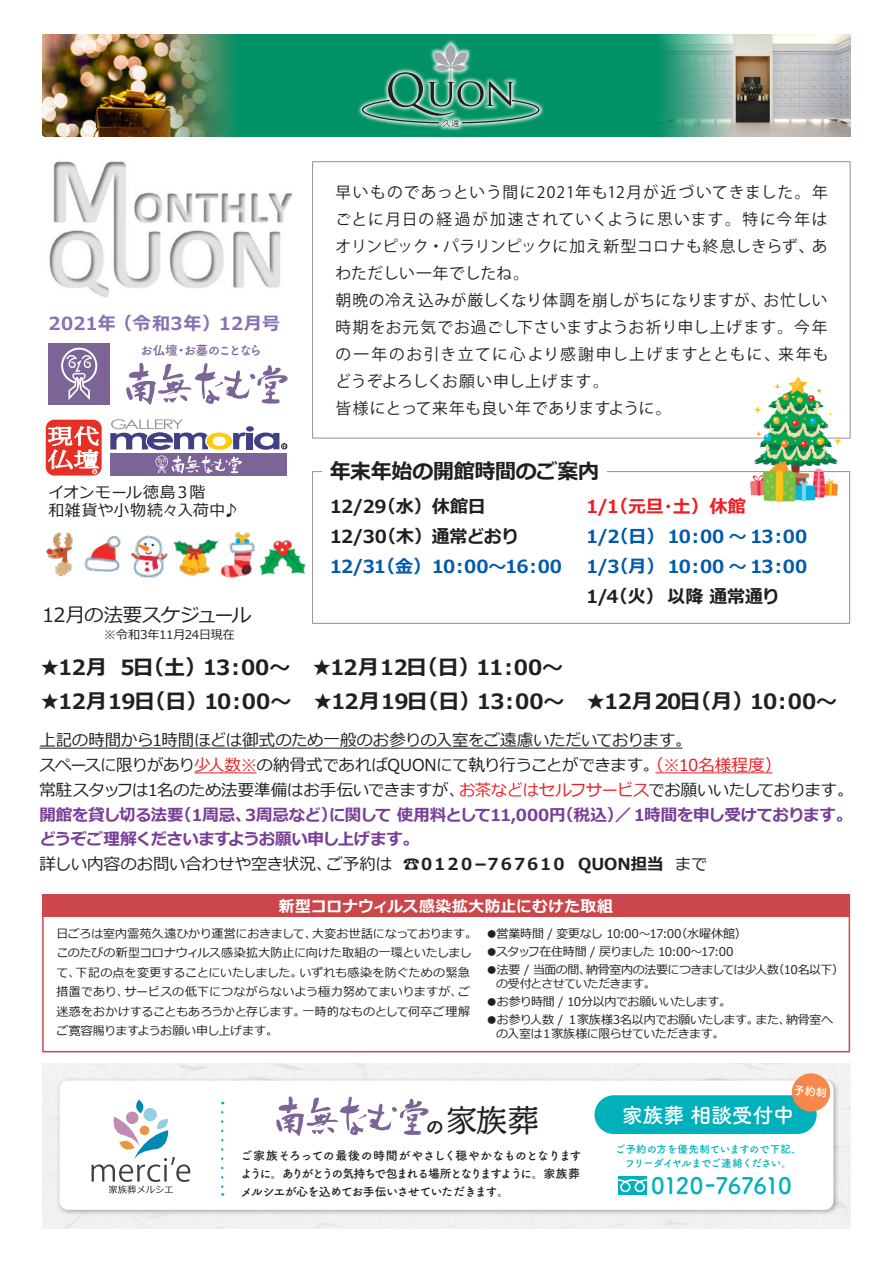
<style>
.page{position:relative;width:893px;height:1263px;background:#fff}
.page>*{position:absolute;margin:0;border:0;box-sizing:border-box;transform-origin:0 0}
.t1{font:31.05px "VDL AD Min Regular";color:#231f20}
.t2{font:22.65px "Tsuku A Rd Gothic Std B";letter-spacing:-.045em;color:#00b1bc}
.t3{font:700 21px "Meiryo";letter-spacing:-.015em;color:#231f20}
.t4{font:21px "Tsuku A Rd Gothic Std B";letter-spacing:-.01em;color:#fff}
.t5{font:19.5px "Meiryo";letter-spacing:-.04em;color:#231f20}
.t6{font:700 18px/30px "Meiryo";letter-spacing:-.03em;color:#015aaa}
.t7{font:700 18px/30px "Meiryo";letter-spacing:-.02em;color:#231f20}
.t8{font:700 18px "Meiryo";letter-spacing:.015em;color:#8771b3}
.t9{font:700 18px "Meiryo";color:#ee1d23}
.t10{font:16.5px/24.8px "Meiryo";letter-spacing:-.025em;color:#231f20}
.t11{font:15.75px/27px "Koz Go Pr 6 N";letter-spacing:.045em;color:#231f20}
.t12{font:15.75px/18.9px "Meiryo";letter-spacing:.025em;color:#231f20}
.t13{font:700 15.75px "Meiryo";letter-spacing:.02em;color:#fff}
.t14{font:700 12.9px "Tsuku A Rd Gothic";letter-spacing:-.11em;color:#7c6497}
.t15{font:12px/19.5px "Meiryo";letter-spacing:-.02em;color:#231f20}
.t16{font:12px/18px "Tsuku A Rd Gothic Std B";letter-spacing:-.085em;color:#231f20}
.t17{font:12px/14.2px "Meiryo";letter-spacing:-.045em;color:#231f20}
.t18{font:12px "Meiryo";letter-spacing:-.07em;color:#231f20}
.t19{font:12px "Meiryo";letter-spacing:-.04em;color:#231f20}
.t20{font:10.5px/13.8px "Tsuku A Rd Gothic Std B";letter-spacing:-.055em;color:#00b1bc;text-align:center}
.s1{color:#ee1d23}
.s2{font-weight:700;color:#7a3e98}
.s3{font-family:"Koz Go Pr 6 N"}
.s4{font-weight:700}
.s5{font-family:"Tsuku A Rd Gothic Std B";font-size:20.25px}
</style>
<div class="page">
<svg style="left:312px;top:161px;width:538px;height:277px"></svg>
<img style="left:736px;top:34px;width:114px;height:102px">
<div style="left:240px;top:34px;width:413px;height:102px;background:#009265"></div>
<img style="left:42px;top:34px;width:115px;height:102px">
<svg style="left:312px;top:471px;width:538px;height:153px"></svg>
<div style="left:323px;top:467px;width:284px;height:10px;background:#fff"></div>
<img style="left:49px;top:161px;width:244px;height:137px">
<svg style="left:42px;top:916px;width:808px;height:136px"></svg>
<div style="left:42px;top:894px;width:808px;height:22px;background:#cc474b"></div>
<svg style="left:653px;top:34px;width:83px;height:102px;background:#64af97"></svg>
<img style="left:157px;top:34px;width:83px;height:102px">
<img style="left:54px;top:1075px;width:787px;height:143px">
<div style="left:60px;top:1080px;width:773px;height:130px;background:#fff;border-radius:9px"></div>
<hr style="left:40px;top:748px;width:642px;height:1px;background:#231f20">
<hr style="left:194px;top:772px;width:62px;height:1px;background:#ee1d23">
<hr style="left:655px;top:772px;width:117px;height:1px;background:#ee1d23">
<img style="left:746px;top:377px;width:99px;height:127px">
<img style="left:46px;top:532px;width:172px;height:46px">
<img style="left:218px;top:532px;width:88px;height:46px">
<svg style="left:221px;top:1112px;width:2px;height:84px"></svg>
<img style="left:306px;top:40px;width:289px;height:143px">
<svg style="left:361px;top:43px;width:179px;height:84px"></svg>
<svg style="left:276px;top:1096px;width:153px;height:40px"></svg>
<div style="left:594px;top:1095px;width:223px;height:39px;background:#00b1bc;border-radius:19px"></div>
<svg style="left:91px;top:1099px;width:100px;height:94px"></svg>
<div style="left:46px;top:420px;width:56px;height:56px;background:#e53025;border-radius:8px"></div>
<svg style="left:47px;top:426px;width:52px;height:48px"></svg>
<div style="left:110px;top:453px;width:177px;height:23px;background:#7c6497"></div>
<svg style="left:110px;top:419px;width:177px;height:55px"></svg>
<svg style="left:126px;top:363px;width:162px;height:42px"></svg>
<div style="left:48px;top:343px;width:62px;height:62px;background:#7c6497"></div>
<svg style="left:61px;top:348px;width:36px;height:52px"></svg>
<div style="left:618px;top:1176px;width:29px;height:19px;background:#00b1bc"></div>
<svg style="left:618px;top:1179px;width:29px;height:13px"></svg>
<svg style="left:791px;top:1072px;width:40px;height:40px"></svg>
<h3 class="t8" style="left:48px;top:311px;width:233px">2021年 （令和3年）12月号</h3>
<p class="t14" style="left:140px;top:341px;width:123px">お仏壇・お墓のことなら</p>
<h3 class="t12" style="left:48px;top:483px;width:192px">イオンモール徳島３階<br>和雑貨や小物続々入荷中♪</h3>
<h3 class="t5" style="left:42px;top:601px;width:211px">12月の法要スケジュール</h3>
<p class="t11" style="left:335px;top:179px;width:495px">早いものであっという間に2021年も12月が近づいてきました。年ごとに月日の経過が加速されていくように思います。特に今年はオリンピック・パラリンピックに加え新型コロナも終息しきらず、あわただしい一年でしたね。<br>朝晩の冷え込みが厳しくなり体調を崩しがちになりますが、お忙しい時期をお元気でお過ごし下さいますようお祈り申し上げます。今年の一年のお引き立てに心より感謝申し上げますとともに、来年もどうぞよろしくお願い申し上げます。<br>皆様にとって来年も良い年でありますように。</p>
<h3 class="t3" style="left:330px;top:457px;width:271px">年末年始の開館時間のご案内</h3>
<h3 class="t7" style="left:330px;top:492px;width:191px">12/29（水）休館日<br>12/30（木）通常どおり</h3>
<h3 class="t6" style="left:330px;top:552px;width:234px">12/31（金）10：00～16：00</h3>
<h3 class="t9" style="left:586px;top:494px;width:124px">1/1（元旦・土）</h3>
<h3 class="t9" style="left:667px;top:494px;width:80px">　　 休館</h3>
<h3 class="t6" style="left:586px;top:522px;width:223px">1/2（日） 10：00 ～ 13：00<br>1/3（月） 10：00 ～ 13：00</h3>
<h3 class="t7" style="left:586px;top:582px;width:195px">1/4（火）以降 通常通り</h3>
<p class="t15" style="left:104px;top:626px;width:132px">※令和3年11月24日現在</p>
<h3 class="t3" style="left:40px;top:653px;width:525px">★12月 5日（土）13：00～　★12月12日（日）11：00～</h3>
<h3 class="t3" style="left:40px;top:687px;width:799px">★12月19日（日）10：00～　★12月19日（日）13：00～　★12月20日（月）10：00～</h3>
<p class="t10" style="left:40px;top:729px;width:815px">上記の時間から1時間ほどは御式のため一般のお参りの入室をご遠慮いただいております。<br>スペースに限りがあり<span class="s1">少人数※</span>の納骨式であればQUONにて執り行うことができます。<span class="s1">（※10名様程度）<br></span>常駐スタッフは1名のため法要準備はお手伝いできますが、<span class="s1">お茶などはセルフサービス</span>でお願いいたしております。<span class="s2">開館を貸し切る法要（1周忌、3周忌など）に関して 使用料として11,000円（税込）／ 1時間を申し受けております。どうぞご理解くださいますようお願い申し上げます。<br></span>詳しい内容のお問い合わせや空き状況、ご予約は <span class="s3">☎</span><span class="s4">０１２０－７６７６１０ QUON担当</span> まで</p>
<h3 class="t13" style="left:279px;top:895px;width:335px">新型コロナウィルス感染拡大防止にむけた取組</h3>
<p class="t15" style="left:56px;top:924px;width:422px">日ごろは室内霊苑久遠ひかり運営におきまして、大変お世話になっております。このたびの新型コロナウィルス感染拡大防止に向けた取組の一環といたしまして、下記の点を変更することにいたしました。いずれも感染を防ぐための緊急措置であり、サービスの低下につながらないよう極力努めてまいりますが、ご迷惑をおかけすることもあろうかと存じます。一時的なものとして何卒ご理解ご寛容賜りますようお願い申し上げます。</p>
<p class="t15" style="left:486px;top:924px;width:263px">●営業時間 / 変更なし 10:00～17:00（水曜休館）</p>
<p class="t18" style="left:486px;top:943px;width:249px">●スタッフ在住時間 / 戻りました 10:00～17:00</p>
<p class="t17" style="left:496px;top:963px;width:349px;text-indent:-10px">●法要 / 当面の間、納骨室内の法要につきましては少人数（10名以下）の受付とさせていただきます。</p>
<p class="t19" style="left:486px;top:993px;width:247px">●お参り時間 / 10分以内でお願いいたします。</p>
<p class="t15" style="left:496px;top:1013px;width:338px;line-height:14.2px;text-indent:-10px">●お参り人数 / １家族様3名以内でお願いたします。また、納骨室への入室は１家族様に限らせていただきます。</p>
<h1 class="t1" style="left:425px;top:1098px;width:116px"><span class="s5">の</span>家族葬</h1>
<p class="t16" style="left:240px;top:1145px;width:342px">ご家族そろっての最後の時間がやさしく穏やかなものとなりますように。ありがとうの気持ちで包まれる場所となりますように。家族葬メルシエが心を込めてお手伝いさせていただきます。</p>
<h3 class="t4" style="left:622px;top:1098px;width:174px">家族葬 相談受付中</h3>
<p class="t20" style="left:615px;top:1141px;width:188px">ご予約の方を優先制ていますので下記、フリーダイヤルまでご連絡ください。</p>
<h2 class="t2" style="left:651px;top:1168px;width:142px">0120-767610</h2>
</div>
